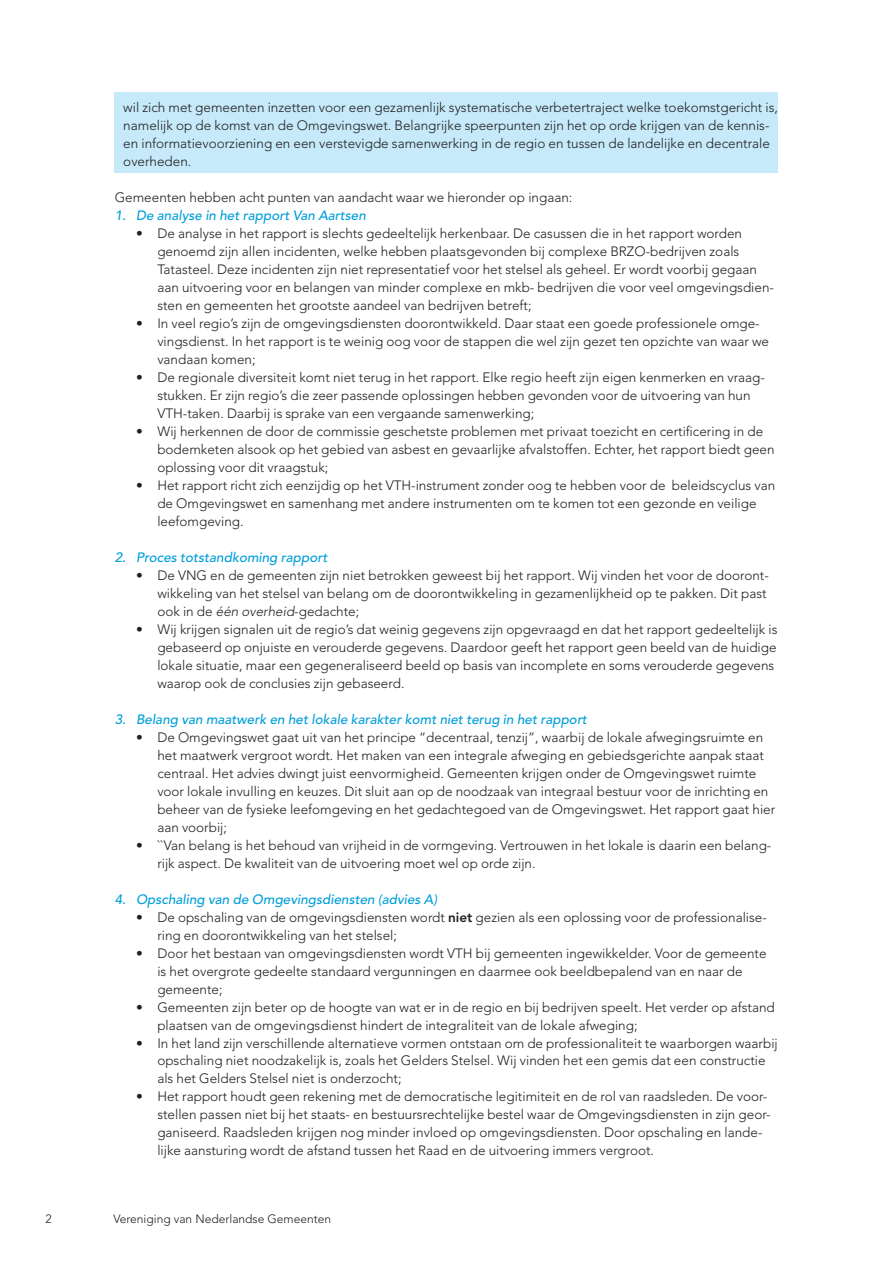
<style>
.page{position:relative;width:893px;height:1263px;background:#fff}
.page>*{position:absolute;margin:0;border:0;box-sizing:border-box;transform-origin:0 0}
.t1{font:300 13.5px/18px "Avenir LT Std";color:#231f20}
.t2{font:italic 500 13.5px "Avenir LT Std";color:#009fda}
.t3{font:300 12px "Avenir LT Std";color:#231f20}
.s1{font-style:italic}
.s2{font-weight:800}
</style>
<div class="page">
<div style="left:115px;top:93px;width:663px;height:80px;background:#c6eafa"></div>
<p class="t1" style="left:123px;top:98px;width:656px">wil zich met gemeenten inzetten voor een gezamenlijk systematische verbetertraject welke toekomstgericht is, namelijk op de komst van de Omgevingswet. Belangrijke speerpunten zijn het op orde krijgen van de kennis&shy;en informatievoorziening en een verstevigde samenwerking in de regio en tussen de landelijke en decentrale overheden.</p>
<p class="t1" style="left:115px;top:188px;width:459px">Gemeenten hebben acht punten van aandacht waar we hieronder op ingaan:</p>
<p class="t2" style="left:115px;top:207px;width:253px">1. De analyse in het rapport Van Aartsen</p>
<p class="t1" style="left:157px;top:224px;width:618px;text-indent:-21px">• De analyse in het rapport is slechts gedeeltelijk herkenbaar. De casussen die in het rapport worden genoemd zijn allen incidenten, welke hebben plaatsgevonden bij complexe BRZO-bedrijven zoals Tatasteel. Deze incidenten zijn niet representatief voor het stelsel als geheel. Er wordt voorbij gegaan aan uitvoering voor en belangen van minder complexe en mkb- bedrijven die voor veel omgevingsdien&shy;sten en gemeenten het grootste aandeel van bedrijven betreft;</p>
<p class="t1" style="left:157px;top:314px;width:613px;text-indent:-21px">• In veel regio’s zijn de omgevingsdiensten doorontwikkeld. Daar staat een goede professionele omge&shy;vingsdienst. In het rapport is te weinig oog voor de stappen die wel zijn gezet ten opzichte van waar we vandaan komen;</p>
<p class="t1" style="left:157px;top:368px;width:609px;text-indent:-21px">• De regionale diversiteit komt niet terug in het rapport. Elke regio heeft zijn eigen kenmerken en vraag&shy;stukken. Er zijn regio’s die zeer passende oplossingen hebben gevonden voor de uitvoering van hun<br>VTH-taken. Daarbij is sprake van een vergaande samenwerking;</p>
<p class="t1" style="left:157px;top:422px;width:619px;text-indent:-21px">• Wij herkennen de door de commissie geschetste problemen met privaat toezicht en certificering in de bodemketen alsook op het gebied van asbest en gevaarlijke afvalstoffen. Echter, het rapport biedt geen oplossing voor dit vraagstuk;</p>
<p class="t1" style="left:157px;top:476px;width:619px;text-indent:-21px">• Het rapport richt zich eenzijdig op het VTH-instrument zonder oog te hebben voor de beleidscyclus van de Omgevingswet en samenhang met andere instrumenten om te komen tot een gezonde en veilige leefomgeving.</p>
<p class="t2" style="left:115px;top:549px;width:214px">2. Proces totstandkoming rapport</p>
<p class="t1" style="left:157px;top:566px;width:613px;text-indent:-21px">• De VNG en de gemeenten zijn niet betrokken geweest bij het rapport. Wij vinden het voor de dooront&shy;wikkeling van het stelsel van belang om de doorontwikkeling in gezamenlijkheid op te pakken. Dit past ook in de <span class="s1">één overheid</span>-gedachte;</p>
<p class="t1" style="left:157px;top:620px;width:622px;text-indent:-21px">• Wij krijgen signalen uit de regio’s dat weinig gegevens zijn opgevraagd en dat het rapport gedeeltelijk is gebaseerd op onjuiste en verouderde gegevens. Daardoor geeft het rapport geen beeld van de huidige lokale situatie, maar een gegeneraliseerd beeld op basis van incomplete en soms verouderde gegevens waarop ook de conclusies zijn gebaseerd.</p>
<p class="t2" style="left:115px;top:711px;width:474px">3. Belang van maatwerk en het lokale karakter komt niet terug in het rapport</p>
<p class="t1" style="left:157px;top:728px;width:619px;text-indent:-21px">• De Omgevingswet gaat uit van het principe “decentraal, tenzij”, waarbij de lokale afwegingsruimte en het maatwerk vergroot wordt. Het maken van een integrale afweging en gebiedsgerichte aanpak staat centraal. Het advies dwingt juist eenvormigheid. Gemeenten krijgen onder de Omgevingswet ruimte voor lokale invulling en keuzes. Dit sluit aan op de noodzaak van integraal bestuur voor de inrichting en beheer van de fysieke leefomgeving en het gedachtegoed van de Omgevingswet. Het rapport gaat hier aan voorbij;</p>
<p class="t1" style="left:157px;top:836px;width:616px;text-indent:-21px">• ``Van belang is het behoud van vrijheid in de vormgeving. Vertrouwen in het lokale is daarin een belang&shy;rijk aspect. De kwaliteit van de uitvoering moet wel op orde zijn.</p>
<p class="t2" style="left:115px;top:891px;width:324px">4. Opschaling van de Omgevingsdiensten (advies A)</p>
<p class="t1" style="left:157px;top:908px;width:611px;text-indent:-21px">• De opschaling van de omgevingsdiensten wordt <span class="s2">niet</span> gezien als een oplossing voor de professionalise&shy;ring en doorontwikkeling van het stelsel;</p>
<p class="t1" style="left:157px;top:944px;width:611px;text-indent:-21px">• Door het bestaan van omgevingsdiensten wordt VTH bij gemeenten ingewikkelder. Voor de gemeente is het overgrote gedeelte standaard vergunningen en daarmee ook beeldbepalend van en naar de gemeente;</p>
<p class="t1" style="left:157px;top:998px;width:619px;text-indent:-21px">• Gemeenten zijn beter op de hoogte van wat er in de regio en bij bedrijven speelt. Het verder op afstand plaatsen van de omgevingsdienst hindert de integraliteit van de lokale afweging;</p>
<p class="t1" style="left:157px;top:1034px;width:622px;text-indent:-21px">• In het land zijn verschillende alternatieve vormen ontstaan om de professionaliteit te waarborgen waarbij opschaling niet noodzakelijk is, zoals het Gelders Stelsel. Wij vinden het een gemis dat een constructie als het Gelders Stelsel niet is onderzocht;</p>
<p class="t1" style="left:157px;top:1088px;width:615px;text-indent:-21px">• Het rapport houdt geen rekening met de democratische legitimiteit en de rol van raadsleden. De voor&shy;stellen passen niet bij het staats- en bestuursrechtelijke bestel waar de Omgevingsdiensten in zijn geor&shy;ganiseerd. Raadsleden krijgen nog minder invloed op omgevingsdiensten. Door opschaling en lande&shy;lijke aansturing wordt de afstand tussen het Raad en de uitvoering immers vergroot.</p>
<p class="t3" style="left:45px;top:1211px;width:8px">2</p>
<p class="t3" style="left:113px;top:1211px;width:219px">Vereniging van Nederlandse Gemeenten</p>
</div>
